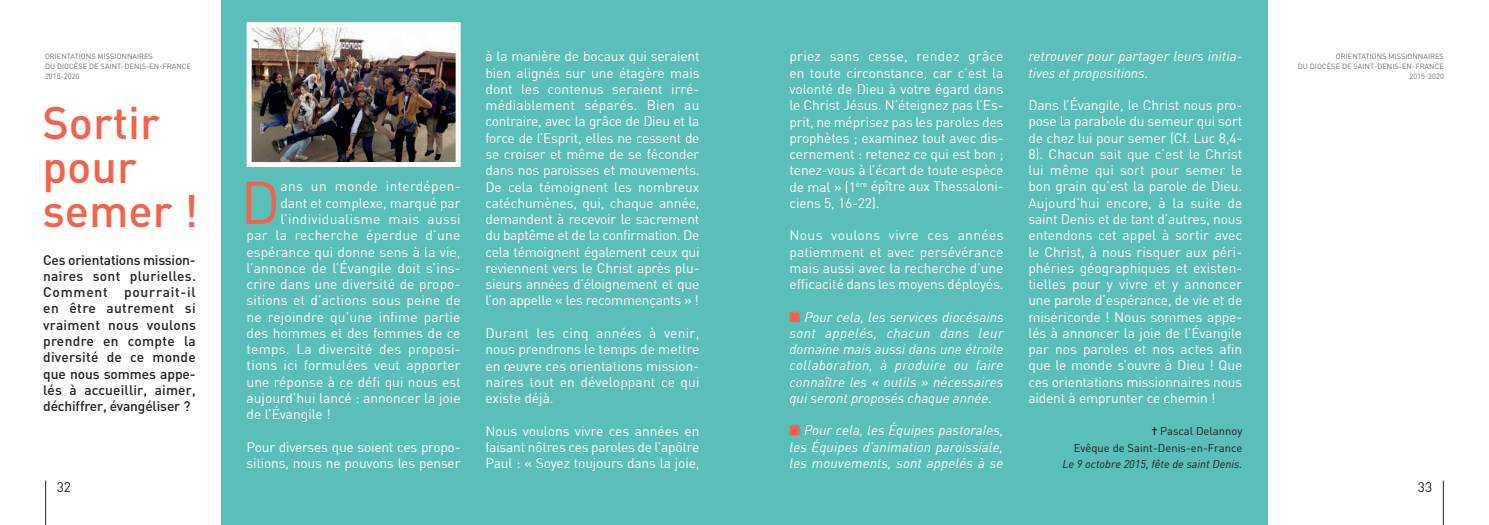
<style>
.page{position:relative;width:1489px;height:525px;background:#fff}
.page>*{position:absolute;margin:0;border:0;box-sizing:border-box;transform-origin:0 0}
.t1{font:59.38px "DIN";color:#f1634b}
.t2{font:500 45px/43.8px "DIN";color:#f1634b}
.t3{font:13.75px/16.2px "DIN";color:#fff;text-align:justify}
.t4{font:italic 13.75px/16.2px "DIN";letter-spacing:.005em;color:#fff;text-align:justify}
.t5{font:500 13.75px/16.2px "DIN";letter-spacing:-.005em;color:#231f20;text-align:justify}
.t6{font:13.75px/16.2px "DIN";letter-spacing:-.02em;color:#fff}
.t7{font:13.75px "DIN";letter-spacing:.025em;color:#fff}
.t8{font:13.75px "DIN";letter-spacing:.02em;color:#fff}
.t9{font:13.75px "DIN";color:#231f20}
.t10{font:11.25px/16.2px "DIN";color:#231f20;text-align:right}
.t11{font:italic 11.25px "DIN";color:#231f20}
.t12{font:7.5px/10px "DIN";color:#6c6d70;text-align:right}
.s1{color:#f1634b}
</style>
<div class="page">
<div style="left:221px;top:0;width:1046px;height:524px;background:#5abeb9"></div>
<img style="left:252px;top:28px;width:202px;height:133px">
<div style="left:246px;top:22px;width:214px;height:145px;border:5px solid #fff"></div>
<hr style="left:1442px;top:480px;width:1px;height:44px;background:#231f20">
<hr style="left:45px;top:480px;width:1px;height:44px;background:#231f20">
<p class="t12" style="left:45px;top:51px;width:148px;text-align:left">ORIENTATIONS MISSIONNAIRES<br>DU DIOCÈSE DE SAINT-DENIS-EN-FRANCE<br>2015-2020</p>
<h2 class="t2" style="left:42px;top:99px;width:157px">Sortir pour semer !</h2>
<p class="t5" style="left:43px;top:251px;width:154px">Ces orientations mission&shy;naires sont plurielles.<br>Comment pourrait-il en être autrement si vraiment nous voulons prendre en compte la diversité de ce monde que nous sommes appe&shy;lés à accueillir, aimer, déchiffrer, évangéliser ?</p>
<h1 class="t1" style="left:240px;top:165px;width:41px">D</h1>
<p class="t7" style="left:280px;top:178px;width:182px">ans un monde interdépen-</p>
<p class="t3" style="left:280px;top:194px;width:182px">dant et complexe, marqué par</p>
<p class="t7" style="left:280px;top:210px;width:182px">l’individualisme mais aussi</p>
<p class="t8" style="left:246px;top:226px;width:215px">par la recherche éperdue d’une</p>
<p class="t3" style="left:246px;top:243px;width:215px">espérance qui donne sens à la vie,</p>
<p class="t3" style="left:246px;top:259px;width:215px">l’annonce de l’Évangile doit s’ins-</p>
<p class="t3" style="left:246px;top:275px;width:215px">crire dans une diversité de propo-</p>
<p class="t3" style="left:246px;top:292px;width:215px">sitions et d’actions sous peine de</p>
<p class="t3" style="left:246px;top:308px;width:215px">ne rejoindre qu’une infime partie</p>
<p class="t3" style="left:246px;top:324px;width:215px">des hommes et des femmes de ce</p>
<p class="t3" style="left:246px;top:340px;width:216px">temps. La diversité des proposi-</p>
<p class="t3" style="left:246px;top:357px;width:215px">tions ici formulées veut apporter</p>
<p class="t3" style="left:246px;top:373px;width:216px">une réponse à ce défi qui nous est</p>
<p class="t3" style="left:246px;top:389px;width:215px">aujourd’hui lancé : annoncer la joie</p>
<p class="t3" style="left:246px;top:405px;width:86px">de l’Évangile !</p>
<p class="t6" style="left:246px;top:438px;width:215px">Pour diverses que soient ces propo&shy;sitions, nous ne pouvons les penser</p>
<p class="t3" style="left:485px;top:48px;width:216px">à la manière de bocaux qui seraient bien alignés sur une étagère mais dont les contenus seraient irré&shy;médiablement séparés. Bien au contraire, avec la grâce de Dieu et la force de l’Esprit, elles ne cessent de se croiser et même de se féconder dans nos paroisses et mouvements.<br>De cela témoignent les nombreux catéchumènes, qui, chaque année, demandent à recevoir le sacrement du baptême et de la confirmation. De cela témoignent également ceux qui reviennent vers le Christ après plu&shy;sieurs années d’éloignement et que l’on appelle « les recommençants » !</p>
<p class="t3" style="left:485px;top:324px;width:215px">Durant les cinq années à venir, nous prendrons le temps de mettre en œuvre ces orientations mission&shy;naires tout en développant ce qui existe déjà.</p>
<p class="t3" style="left:485px;top:422px;width:215px">Nous voulons vivre ces années en faisant nôtres ces paroles de l’apôtre Paul : « Soyez toujours dans la joie,</p>
<p class="t3" style="left:789px;top:48px;width:215px">priez sans cesse, rendez grâce en toute circonstance, car c’est la volonté de Dieu à votre égard dans le Christ Jésus. N’éteignez pas l’Es&shy;prit, ne méprisez pas les paroles des prophètes ; examinez tout avec dis&shy;cernement : retenez ce qui est bon ; tenez-vous à l’écart de toute espèce de mal » (1<sup>ère</sup> épître aux Thessaloni&shy;ciens 5, 16-22).</p>
<p class="t3" style="left:789px;top:227px;width:215px">Nous voulons vivre ces années patiemment et avec persévérance mais aussi avec la recherche d’une efficacité dans les moyens déployés.</p>
<p class="t4" style="left:789px;top:308px;width:216px"><span class="s1">■</span> Pour cela, les services diocésains sont appelés, chacun dans leur domaine mais aussi dans une étroite collaboration, à produire ou faire connaître les « outils » nécessaires qui seront proposés chaque année.</p>
<p class="t4" style="left:789px;top:422px;width:215px"><span class="s1">■</span> Pour cela, les Équipes pastorales, les Équipes d’animation paroissiale, les mouvements, sont appelés à se</p>
<p class="t4" style="left:1028px;top:48px;width:215px">retrouver pour partager leurs initia&shy;tives et propositions.</p>
<p class="t3" style="left:1028px;top:97px;width:215px">Dans l’Évangile, le Christ nous pro&shy;pose la parabole du semeur qui sort de chez lui pour semer (Cf. Luc 8,4- 8). Chacun sait que c’est le Christ lui même qui sort pour semer le bon grain qu’est la parole de Dieu.<br>Aujourd’hui encore, à la suite de saint Denis et de tant d’autres, nous entendons cet appel à sortir avec le Christ, à nous risquer aux péri&shy;phéries géographiques et existen&shy;tielles pour y vivre et y annoncer une parole d’espérance, de vie et de miséricorde ! Nous sommes appe&shy;lés à annoncer la joie de l’Évangile par nos paroles et nos actes afin que le monde s’ouvre à Dieu ! Que ces orientations missionnaires nous aident à emprunter ce chemin !</p>
<p class="t10" style="left:1073px;top:423px;width:170px">✝ Pascal Delannoy<br>Evêque de Saint-Denis-en-France</p>
<p class="t11" style="left:1062px;top:456px;width:181px">Le 9 octobre 2015, fête de saint Denis.</p>
<p class="t12" style="left:1297px;top:51px;width:148px">ORIENTATIONS MISSIONNAIRES<br>DU DIOCÈSE DE SAINT-DENIS-EN-FRANCE<br>2015-2020</p>
<p class="t9" style="left:57px;top:478px;width:16px">32</p>
<p class="t9" style="left:1417px;top:478px;width:16px">33</p>
</div>
